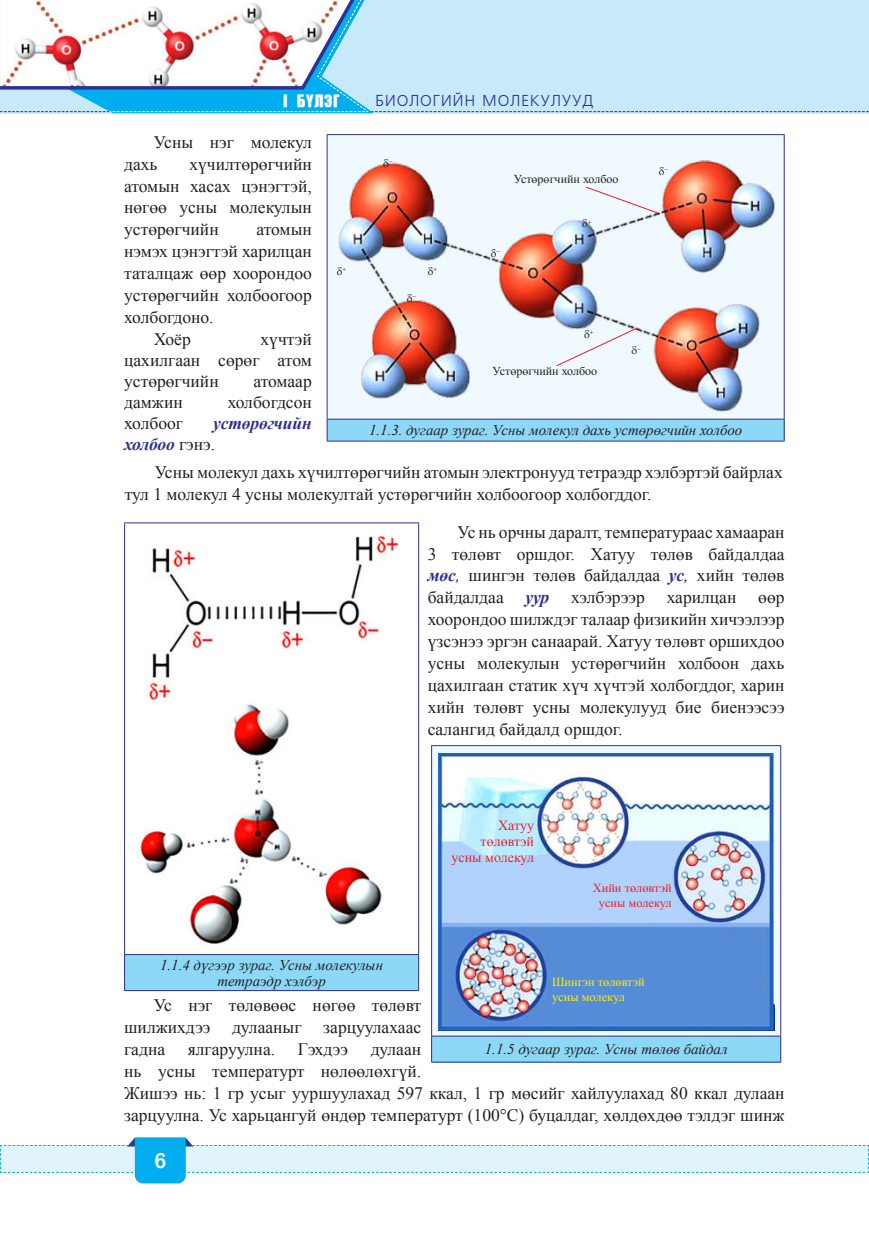
<style>
.page{position:relative;width:869px;height:1241px;background:#fff}
.page>*{position:absolute;margin:0;border:0;box-sizing:border-box;transform-origin:0 0}
.t1{font:21px "Arial Rounded MT Bold";color:#fff;scale:.95 1}
.t2{font:17.5px/21.9px "MAK Times New Roman";color:#231f20;text-align:justify}
.t3{font:italic 700 17.5px/21px "MAK Times New Roman";letter-spacing:-.01em;color:#2e3092}
.t4{font:15.75px "MAK Freeset";letter-spacing:.04em;color:#2e3092}
.t5{font:15.75px "MAK Impact";letter-spacing:.04em;color:#fff}
.t6{font:italic 14.88px/15.8px "MAK Times New Roman";color:#231f20;text-align:center}
.t7{font:14px/15.8px "MAK Times New Roman";color:#ee1d23;text-align:right}
.t8{font:12.42px/14.9px "MAK Times New Roman";color:#fff101}
.t9{font:12.42px/14.9px "MAK Times New Roman";color:#ee1d23;text-align:center}
.t10{font:12.08px "MAK Times New Roman";color:#231f20}
.s1{font-weight:400;font-style:normal;color:#231f20}
.s2{font-weight:700;font-style:italic;color:#2e3092}
.s3{font-style:italic}
</style>
<div class="page">
<svg style="left:0;top:1137px;width:869px;height:46px"></svg>
<svg style="left:0;top:0;width:868px;height:113px"></svg>
<div style="left:327px;top:135px;width:456px;height:284px;background:#f0f9fd"></div>
<div style="left:327px;top:419px;width:456px;height:22px;background:#8dd7f7"></div>
<hr style="left:326px;top:134px;width:458px;height:1px;background:#2e3092">
<hr style="left:326px;top:135px;width:1px;height:283px;background:#2e3092">
<hr style="left:783px;top:135px;width:1px;height:283px;background:#2e3092">
<hr style="left:326px;top:418px;width:458px;height:1px;background:#2e3092">
<svg style="left:326px;top:419px;width:1px;height:21px"></svg>
<svg style="left:783px;top:419px;width:1px;height:21px"></svg>
<hr style="left:326px;top:440px;width:458px;height:1px;background:#2e3092">
<img style="left:338px;top:160px;width:437px;height:252px">
<div style="left:124px;top:954px;width:294px;height:36px;background:#8dd7f7"></div>
<hr style="left:124px;top:522px;width:295px;height:1px;background:#2e3092">
<hr style="left:124px;top:523px;width:1px;height:430px;background:#2e3092">
<hr style="left:418px;top:523px;width:1px;height:430px;background:#2e3092">
<hr style="left:124px;top:953px;width:295px;height:1px;background:#2e3092">
<hr style="left:124px;top:954px;width:1px;height:35px;background:#2e3092">
<hr style="left:418px;top:954px;width:1px;height:35px;background:#2e3092">
<hr style="left:124px;top:989px;width:295px;height:1px;background:#2e3092">
<img style="left:146px;top:536px;width:253px;height:166px">
<img style="left:137px;top:704px;width:245px;height:242px">
<svg style="left:432px;top:746px;width:348px;height:289px;fill:#f0f9fd"></svg>
<div style="left:431px;top:1035px;width:349px;height:26px;background:#8dd7f7"></div>
<hr style="left:431px;top:745px;width:349px;height:1px;background:#2e3092">
<hr style="left:431px;top:746px;width:1px;height:289px;background:#2e3092">
<hr style="left:780px;top:746px;width:1px;height:289px;background:#2e3092">
<hr style="left:431px;top:1035px;width:349px;height:1px;background:#2e3092">
<svg style="left:431px;top:1036px;width:1px;height:25px"></svg>
<svg style="left:780px;top:1036px;width:1px;height:25px"></svg>
<hr style="left:431px;top:1061px;width:349px;height:1px;background:#2e3092">
<img style="left:438px;top:753px;width:335px;height:277px">
<svg style="left:383px;top:160px;width:9px;height:7px"></svg>
<svg style="left:407px;top:294px;width:9px;height:8px"></svg>
<svg style="left:491px;top:249px;width:9px;height:8px"></svg>
<svg style="left:338px;top:267px;width:8px;height:8px"></svg>
<svg style="left:428px;top:267px;width:9px;height:8px"></svg>
<svg style="left:582px;top:186px;width:75px;height:41px"></svg>
<svg style="left:555px;top:327px;width:85px;height:40px"></svg>
<svg style="left:659px;top:167px;width:9px;height:8px"></svg>
<p class="t5" style="left:283px;top:92px;width:58px">I БҮЛЭГ</p>
<p class="t4" style="left:375px;top:92px;width:220px">БИОЛОГИЙН МОЛЕКУЛУУД</p>
<p class="t2" style="left:124px;top:131px;width:189px;text-indent:30px">Усны нэг молекул дахь</p>
<p class="t2" style="left:124px;top:153px;width:189px;text-indent:65px">хүчилтөрөгчийн атомын хасах цэнэгтэй, нөгөө усны молекулын устөрөгчийн</p>
<p class="t2" style="left:256px;top:218px;width:57px">атомын</p>
<p class="t2" style="left:124px;top:240px;width:189px">нэмэх цэнэгтэй харилцан</p>
<p class="t2" style="left:124px;top:262px;width:189px">таталцаж өөр хоорондоо</p>
<p class="t2" style="left:124px;top:284px;width:189px">устөрөгчийн холбоогоор</p>
<p class="t2" style="left:124px;top:306px;width:91px">холбогдоно.</p>
<p class="t2" style="left:154px;top:328px;width:38px">Хоёр</p>
<p class="t2" style="left:124px;top:329px;width:189px;line-height:21px;text-indent:136px">хүчтэй цахилгаан сөрөг атом устөрөгчийн</p>
<p class="t2" style="left:253px;top:370px;width:60px">атомаар</p>
<p class="t2" style="left:124px;top:391px;width:60px">дамжин</p>
<p class="t2" style="left:227px;top:391px;width:86px">холбогдсон</p>
<p class="t2" style="left:124px;top:412px;width:60px">холбоог</p>
<p class="t3" style="left:124px;top:415px;width:189px;text-indent:89px">устөрөгчийн холбоо <span class="s1">гэнэ.</span></p>
<p class="t10" style="left:513px;top:172px;width:106px">Устөрөгчийн холбоо</p>
<p class="t10" style="left:492px;top:364px;width:106px">Устөрөгчийн холбоо</p>
<p class="t6" style="left:369px;top:424px;width:374px">1.1.3. дугаар зураг. Усны молекул дахь устөрөгчийн холбоо</p>
<p class="t2" style="left:125px;top:461px;width:659px;text-indent:30px">Усны молекул дахь хүчилтөрөгчийн атомын электронууд тетраэдр хэлбэртэй байрлах тул 1 молекул 4 усны молекултай устөрөгчийн холбоогоор холбогддог.</p>
<p class="t2" style="left:427px;top:521px;width:358px;text-indent:30px">Ус нь орчны даралт, температураас хамааран 3 төлөвт оршдог. Хатуу төлөв байдалдаа <span class="s2">мөс</span><span class="s3">,</span> шингэн төлөв байдалдаа <span class="s2">ус</span><span class="s3">,</span> хийн төлөв байдалдаа <span class="s2">уур</span> хэлбэрээр харилцан өөр хоорондоо шилждэг талаар физикийн хичээлээр үзсэнээ эргэн санаарай. Хатуу төлөвт оршихдоо усны молекулын устөрөгчийн холбоон дахь цахилгаан статик хүч хүчтэй холбогддог, харин хийн төлөвт усны молекулууд бие биенээсээ салангид байдалд оршдог.</p>
<p class="t7" style="left:451px;top:817px;width:84px">Хатуу төлөвтэй усны молекул</p>
<p class="t9" style="left:592px;top:880px;width:80px">Хийн төлөвтэй усны молекул</p>
<p class="t6" style="left:160px;top:958px;width:224px">1.1.4 дүгээр зураг. Усны молекулын тетраэдр хэлбэр</p>
<p class="t8" style="left:552px;top:974px;width:94px">Шингэн төлөвтэй усны молекул</p>
<p class="t2" style="left:124px;top:994px;width:298px;text-indent:30px">Ус нэг төлөвөөс нөгөө төлөвт шилжихдээ дулааныг зарцуулахаас гадна</p>
<p class="t2" style="left:188px;top:1037px;width:89px">ялгаруулна.</p>
<p class="t2" style="left:298px;top:1037px;width:52px">Гэхдээ</p>
<p class="t6" style="left:484px;top:1042px;width:244px">1.1.5 дугаар зураг. Усны төлөв байдал</p>
<p class="t2" style="left:124px;top:1037px;width:661px;text-align:left;text-indent:246px">дулаан<br>нь усны температурт нөлөөлөхгүй.<br>Жишээ нь: 1 гр усыг ууршуулахад 597 ккал, 1 гр мөсийг хайлуулахад 80 ккал дулаан зарцуулна. Ус харьцангуй өндөр температурт (100°C) буцалдаг, хөлдөхдөө тэлдэг шинж</p>
<p class="t1" style="left:154px;top:1148px;width:14px">6</p>
</div>
